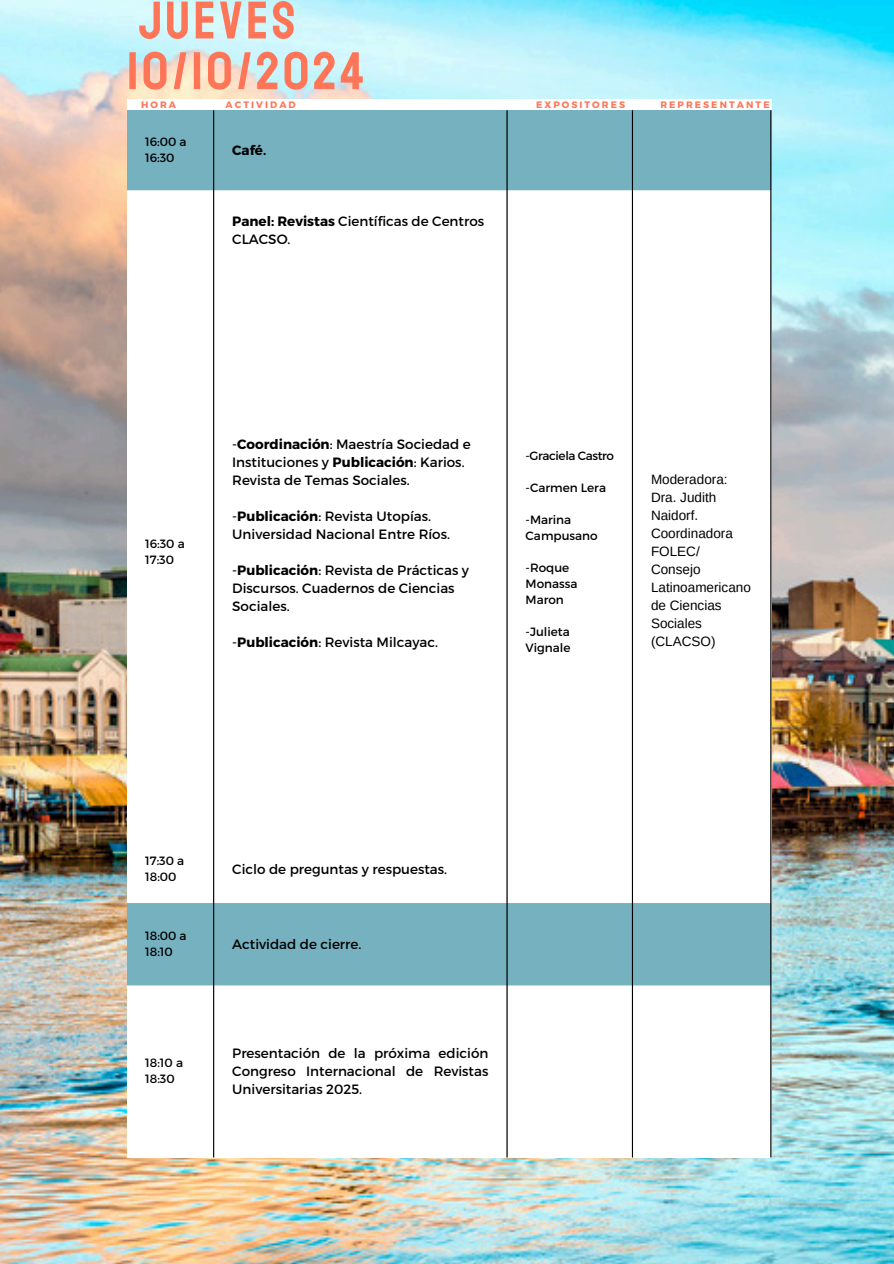
<style>
.page{position:relative;width:894px;height:1264px;background:#fff}
.page>*{position:absolute;margin:0;border:0;box-sizing:border-box;transform-origin:0 0}
.t1{font:52.95px/50.7px "Staatliches";letter-spacing:.07em;color:#ff7558}
.t2{font:13.5px/18px "Montserrat";color:#000}
.t3{font:13.5px/18px "Arimo";color:#000}
.t4{font:700 13.5px "Montserrat";color:#000}
.t5{font:12px/16px "Montserrat";color:#000}
.t6{font:12px "Montserrat";letter-spacing:-.03em;color:#000}
.t7{font:700 9.3px "Montserrat";letter-spacing:.22em;color:#ff7558}
.s1{font-weight:700}
</style>
<div class="page">
<img style="left:1px;top:0;width:892px;height:1263px">
<div style="left:127px;top:99px;width:644px;height:1058px;background:#fff"></div>
<svg style="left:127px;top:110px;width:643px;height:875px"></svg>
<hr style="left:213px;top:110px;width:1px;height:1047px;background:#000">
<hr style="left:506px;top:110px;width:1px;height:1047px;background:#000">
<hr style="left:631px;top:110px;width:1px;height:1047px;background:#000">
<hr style="left:770px;top:110px;width:1px;height:1047px;background:#000">
<p class="t1" style="left:127px;top:-4px;width:238px">JUEVES<br>10/10/2024</p>
<p class="t7" style="left:141px;top:98px;width:37px">HORA</p>
<p class="t7" style="left:225px;top:98px;width:72px">ACTIVIDAD</p>
<p class="t5" style="left:145px;top:133px;width:43px">16:00 a<br>16:30</p>
<p class="t4" style="left:232px;top:142px;width:36px">Café.</p>
<p class="t2" style="left:232px;top:211px;width:253px"><span class="s1">Panel: Revistas</span> Científicas de Centros<br>CLACSO.</p>
<h1 class="t7" style="left:536px;top:99px;width:90px">EXPOSITORES</h1>
<p class="t7" style="left:660px;top:98px;width:111px">REPRESENTANTE</p>
<p class="t5" style="left:145px;top:535px;width:41px">16:30 a<br>17:30</p>
<p class="t2" style="left:232px;top:434px;width:240px">-<span class="s1">Coordinación</span>: Maestría Sociedad e<br>Instituciones y <span class="s1">Publicación</span>: Karios.<br>Revista de Temas Sociales.</p>
<p class="t2" style="left:232px;top:506px;width:219px">-<span class="s1">Publicación</span>: Revista Utopías.<br>Universidad Nacional Entre Ríos.</p>
<p class="t2" style="left:232px;top:560px;width:238px">-<span class="s1">Publicación</span>: Revista de Prácticas y<br>Discursos. Cuadernos de Ciencias<br>Sociales.</p>
<p class="t2" style="left:232px;top:632px;width:207px">-<span class="s1">Publicación</span>: Revista Milcayac.</p>
<p class="t6" style="left:525px;top:447px;width:90px">-Graciela Castro</p>
<p class="t5" style="left:525px;top:479px;width:82px">-Carmen Lera</p>
<p class="t5" style="left:525px;top:511px;width:74px">-Marina<br>Campusano</p>
<p class="t5" style="left:525px;top:559px;width:53px">-Roque<br>Monassa<br>Maron</p>
<p class="t5" style="left:525px;top:623px;width:46px">-Julieta<br>Vignale</p>
<p class="t3" style="left:650px;top:470px;width:101px">Moderadora:<br>Dra. Judith<br>Naidorf.<br>Coordinadora<br>FOLEC/<br>Consejo<br>Latinoamericano de Ciencias<br>Sociales (CLACSO)</p>
<p class="t5" style="left:145px;top:851px;width:40px">17:30 a<br>18:00</p>
<p class="t2" style="left:232px;top:859px;width:216px">Ciclo de preguntas y respuestas.</p>
<p class="t5" style="left:145px;top:927px;width:43px">18:00 a<br>18:10</p>
<p class="t2" style="left:232px;top:934px;width:131px">Actividad de cierre.</p>
<p class="t5" style="left:145px;top:1054px;width:39px">18:10 a<br>18:30</p>
<p class="t2" style="left:232px;top:1043px;width:257px;text-align:justify">Presentación de la próxima edición Congreso Internacional de Revistas Universitarias 2025.</p>
</div>
